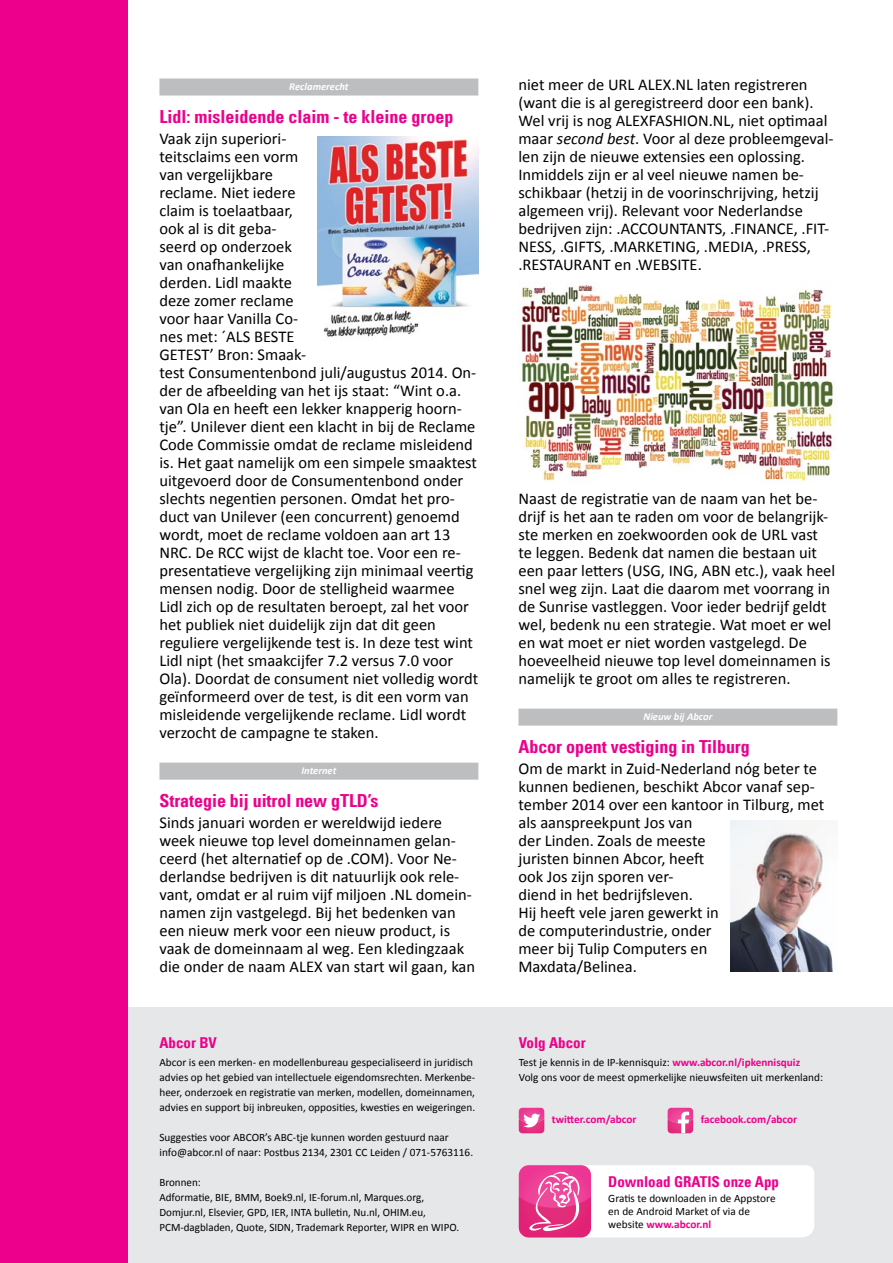
<style>
.page{position:relative;width:893px;height:1263px;background:#fff}
.page>*{position:absolute;margin:0;border:0;box-sizing:border-box;transform-origin:0 0}
.t1{font:700 condensed 18px "Univers LT";letter-spacing:-.005em;color:#ec008c}
.t2{font:16.5px/18px "Calibri";color:#000}
.t3{font:700 condensed 15px "Univers LT";color:#ec008c}
.t4{font:11.25px/15px "Calibri";color:#000}
.t5{font:700 11.25px "Calibri";color:#ec008c}
.t6{font:italic 700 10.5px "Calibri";color:#fff}
.s1{font-style:italic}
.s2{font-weight:700;color:#ec008c}
</style>
<div class="page">
<div style="left:128px;top:1008px;width:765px;height:255px;background:#e6e7e8"></div>
<div style="left:159px;top:79px;width:319px;height:17px;background:#bcbec0"></div>
<div style="left:159px;top:763px;width:319px;height:17px;background:#bcbec0"></div>
<div style="left:518px;top:709px;width:319px;height:17px;background:#bcbec0"></div>
<div style="left:0;top:0;width:128px;height:1263px;background:#ec008c"></div>
<svg style="left:519px;top:1165px;width:295px;height:72px;background:#f9d2e4"></svg>
<svg style="left:519px;top:1108px;width:25px;height:25px"></svg>
<svg style="left:668px;top:1108px;width:25px;height:25px"></svg>
<img style="left:521px;top:284px;width:313px;height:197px">
<img style="left:318px;top:136px;width:160px;height:201px">
<img style="left:730px;top:821px;width:104px;height:151px">
<p class="t6" style="left:289px;top:80px;width:61px">Reclamerecht</p>
<p class="t1" style="left:159px;top:106px;width:295px">Lidl: misleidende claim - te kleine groep</p>
<p class="t2" style="left:159px;top:130px;width:320px">Vaak zijn superiori-<br>teitsclaims een vorm<br>van vergelijkbare<br>reclame. Niet iedere<br>claim is toelaatbaar,<br>ook al is dit geba-<br>seerd op onderzoek<br>van onafhankelijke<br>derden. Lidl maakte<br>deze zomer reclame<br>voor haar Vanilla Co-<br>nes met: ´ALS BESTE<br>GETEST’ Bron: Smaak-<br>test Consumentenbond juli/augustus 2014. On&shy;der de afbeelding van het ijs staat: “Wint o.a. van Ola en heeft een lekker knapperig hoorn&shy;tje”. Unilever dient een klacht in bij de Reclame Code Commissie omdat de reclame misleidend is. Het gaat namelijk om een simpele smaaktest uitgevoerd door de Consumentenbond onder slechts negentien personen. Omdat het pro&shy;duct van Unilever (een concurrent) genoemd wordt, moet de reclame voldoen aan art 13<br>NRC. De RCC wijst de klacht toe. Voor een re&shy;presentatieve vergelijking zijn minimaal veertig mensen nodig. Door de stelligheid waarmee Lidl zich op de resultaten beroept, zal het voor het publiek niet duidelijk zijn dat dit geen reguliere vergelijkende test is. In deze test wint Lidl nipt (het smaakcijfer 7.2 versus 7.0 voor Ola). Doordat de consument niet volledig wordt geïnformeerd over de test, is dit een vorm van misleidende vergelijkende reclame. Lidl wordt verzocht de campagne te staken.</p>
<p class="t6" style="left:301px;top:764px;width:36px">Internet</p>
<p class="t1" style="left:159px;top:790px;width:221px">Strategie bij uitrol new gTLD’s</p>
<p class="t2" style="left:159px;top:814px;width:317px">Sinds januari worden er wereldwijd iedere week nieuwe top level domeinnamen gelan&shy;ceerd (het alternatief op de .COM). Voor Ne&shy;derlandse bedrijven is dit natuurlijk ook rele&shy;vant, omdat er al ruim vijf miljoen .NL domein&shy;namen zijn vastgelegd. Bij het bedenken van een nieuw merk voor een nieuw product, is vaak de domeinnaam al weg. Een kledingzaak die onder de naam ALEX van start wil gaan, kan</p>
<p class="t3" style="left:159px;top:1034px;width:59px">Abcor BV</p>
<p class="t4" style="left:159px;top:1055px;width:317px">Abcor is een merken- en modellenbureau gespecialiseerd in juridisch advies op het gebied van intellectuele eigendomsrechten. Merkenbe&shy;heer, onderzoek en registratie van merken, modellen, domeinnamen, advies en support bij inbreuken, opposities, kwesties en weigeringen.</p>
<p class="t4" style="left:159px;top:1130px;width:315px">Suggesties voor ABCOR’s ABC-tje kunnen worden gestuurd naar info@abcor.nl of naar: Postbus 2134, 2301 CC Leiden / 071-5763116.</p>
<p class="t4" style="left:159px;top:1175px;width:301px">Bronnen:<br>Adformatie, BIE, BMM, Boek9.nl, IE-forum.nl, Marques.org, Domjur.nl, Elsevier, GPD, IER, INTA bulletin, Nu.nl, OHIM.eu, PCM-dagbladen, Quote, SIDN, Trademark Reporter, WIPR en WIPO.</p>
<p class="t2" style="left:518px;top:76px;width:317px">niet meer de URL ALEX.NL laten registreren (want die is al geregistreerd door een bank).<br>Wel vrij is nog ALEXFASHION.NL, niet optimaal maar <span class="s1">second best</span>. Voor al deze probleemgeval&shy;len zijn de nieuwe extensies een oplossing.<br>Inmiddels zijn er al veel nieuwe namen be&shy;schikbaar (hetzij in de voorinschrijving, hetzij algemeen vrij). Relevant voor Nederlandse bedrijven zijn: .ACCOUNTANTS, .FINANCE, .FIT-NESS, .GIFTS, .MARKETING, .MEDIA, .PRESS, .RESTAURANT en .WEBSITE.</p>
<p class="t2" style="left:518px;top:490px;width:318px">Naast de registratie van de naam van het be&shy;drijf is het aan te raden om voor de belangrijk&shy;ste merken en zoekwoorden ook de URL vast te leggen. Bedenk dat namen die bestaan uit een paar letters (USG, ING, ABN etc.), vaak heel snel weg zijn. Laat die daarom met voorrang in de Sunrise vastleggen. Voor ieder bedrijf geldt wel, bedenk nu een strategie. Wat moet er wel en wat moet er niet worden vastgelegd. De hoeveelheid nieuwe top level domeinnamen is namelijk te groot om alles te registreren.</p>
<p class="t6" style="left:643px;top:710px;width:70px">Nieuw bij Abcor</p>
<p class="t1" style="left:518px;top:736px;width:233px">Abcor opent vestiging in Tilburg</p>
<p class="t2" style="left:518px;top:760px;width:307px">Om de markt in Zuid-Nederland nóg beter te kunnen bedienen, beschikt Abcor vanaf sep&shy;tember 2014 over een kantoor in Tilburg, met als aanspreekpunt Jos van<br>der Linden. Zoals de meeste<br>juristen binnen Abcor, heeft<br>ook Jos zijn sporen ver-<br>diend in het bedrijfsleven.<br>Hij heeft vele jaren gewerkt in<br>de computerindustrie, onder<br>meer bij Tulip Computers en<br>Maxdata/Belinea.</p>
<p class="t3" style="left:519px;top:1034px;width:68px">Volg Abcor</p>
<p class="t4" style="left:519px;top:1055px;width:306px">Test je kennis in de IP-kennisquiz: <span class="s2">www.abcor.nl/ipkennisquiz<br></span>Volg ons voor de meest opmerkelijke nieuwsfeiten uit merkenland:</p>
<p class="t5" style="left:552px;top:1112px;width:86px">twitter.com/abcor</p>
<p class="t5" style="left:701px;top:1112px;width:98px">facebook.com/abcor</p>
<p class="t3" style="left:608px;top:1172px;width:172px">Download GRATIS onze App</p>
<p class="t4" style="left:608px;top:1192px;width:169px;line-height:12.8px">Gratis te downloaden in de Appstore en de Android Market of via de website <span class="s2">www.abcor.nl</span></p>
</div>
